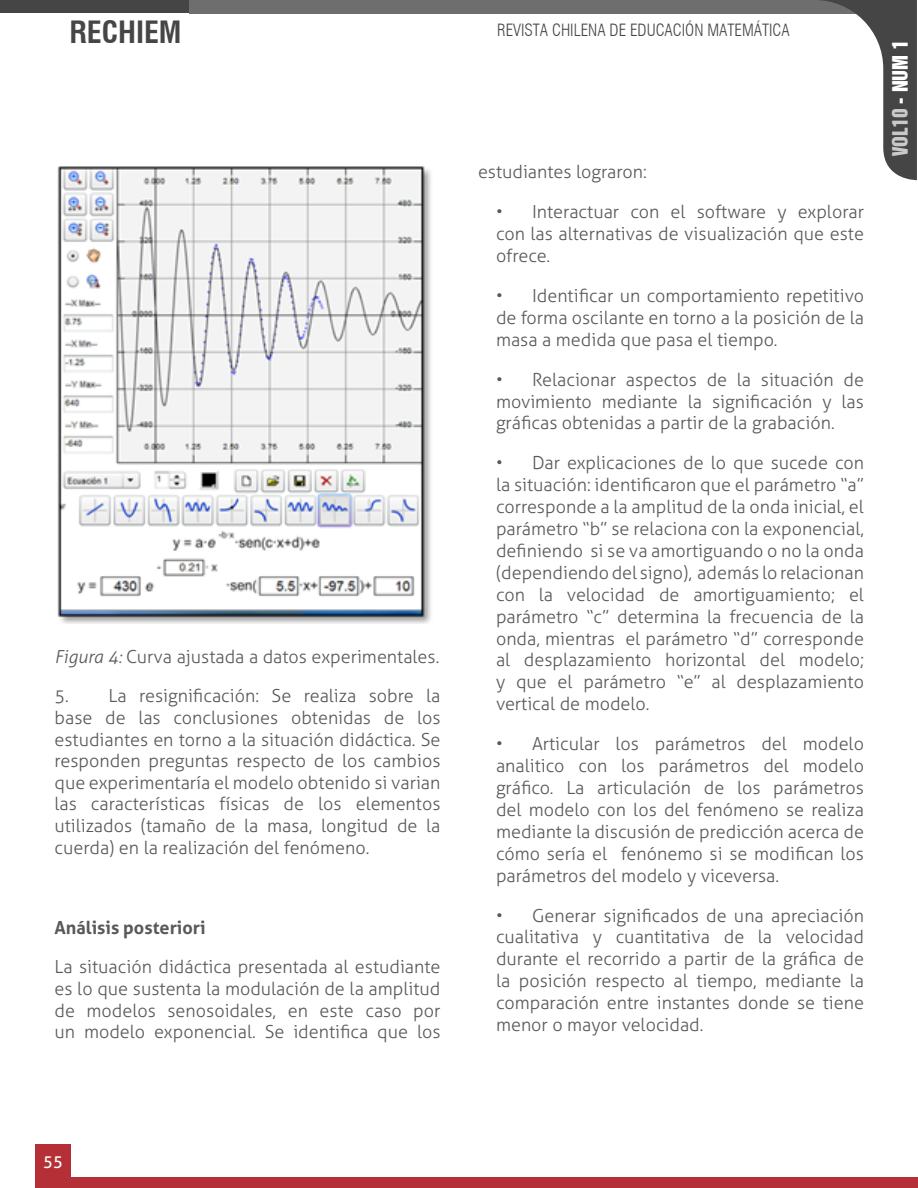
<style>
.page{position:relative;width:918px;height:1188px;background:#fff}
.page>*{position:absolute;margin:0;border:0;box-sizing:border-box;transform-origin:0 0}
.t1{font:700 condensed 30px "Swiss 721 BT";color:#464646}
.t2{font:19.5px "Swiss 921 BT Regular A";color:#c9c9c9}
.t3{font:300 18px/21.9px "Aller";color:#58595b;text-align:justify}
.t4{font:700 18px "Aller";color:#58595b}
.t5{font:300 condensed 16.5px "Swiss 721 BT";color:#464646}
.t6{font:16.5px "Aller";color:#fff}
.s1{font-style:italic}
.s2{color:#fff}
</style>
<div class="page">
<div style="left:35px;top:1178px;width:883px;height:10px;background:#b53036"></div>
<div style="left:35px;top:1144px;width:36px;height:34px;background:#b53036"></div>
<div style="left:189px;top:0;width:690px;height:13px;background:#6e6e6e"></div>
<svg style="left:815px;top:0;width:102px;height:181px"></svg>
<div style="left:0;top:0;width:189px;height:13px;background:#454545"></div>
<img style="left:57px;top:166px;width:374px;height:457px">
<h1 class="t1" style="left:70px;top:14px;width:114px">RECHIEM</h1>
<p class="t5" style="left:497px;top:20px;width:294px">REVISTA CHILENA DE EDUCACIÓN MATEMÁTICA</p>
<p class="t3" style="left:55px;top:646px;width:386px"><span class="s1">Figura 4:</span> Curva ajustada a datos experimentales.</p>
<p class="t3" style="left:55px;top:685px;width:388px">5. La resignificación: Se realiza sobre la base de las conclusiones obtenidas de los estudiantes en torno a la situación didáctica. Se responden preguntas respecto de los cambios que experimentaría el modelo obtenido si varian las características físicas de los elementos utilizados (tamaño de la masa, longitud de la cuerda) en la realización del fenómeno.</p>
<p class="t4" style="left:55px;top:917px;width:153px">Análisis posteriori</p>
<p class="t3" style="left:55px;top:956px;width:388px">La situación didáctica presentada al estudiante es lo que sustenta la modulación de la amplitud de modelos senosoidales, en este caso por un modelo exponencial. Se identifica que los</p>
<p class="t3" style="left:478px;top:161px;width:170px">estudiantes lograron:</p>
<p class="t3" style="left:496px;top:201px;width:369px">• Interactuar con el software y explorar con las alternativas de visualización que este ofrece.</p>
<p class="t3" style="left:496px;top:285px;width:370px">• Identificar un comportamiento repetitivo de forma oscilante en torno a la posición de la masa a medida que pasa el tiempo.</p>
<p class="t3" style="left:496px;top:368px;width:370px">• Relacionar aspectos de la situación de movimiento mediante la significación y las gráficas obtenidas a partir de la grabación.</p>
<p class="t3" style="left:496px;top:452px;width:370px">• Dar explicaciones de lo que sucede con la situación: identificaron que el parámetro “a” corresponde a la amplitud de la onda inicial, el parámetro “b” se relaciona con la exponencial, definiendo si se va amortiguando o no la onda (dependiendo del signo), además lo relacionan con la velocidad de amortiguamiento; el parámetro “c” determina la frecuencia de la onda, mientras el parámetro “d” corresponde al desplazamiento horizontal del modelo; y que el parámetro “e” al desplazamiento vertical de modelo.</p>
<p class="t3" style="left:496px;top:733px;width:369px">• Articular los parámetros del modelo analitico con los parámetros del modelo gráfico. La articulación de los parámetros del modelo con los del fenómeno se realiza mediante la discusión de predicción acerca de cómo sería el fenónemo si se modifican los parámetros del modelo y viceversa.</p>
<p class="t3" style="left:496px;top:904px;width:370px">• Generar significados de una apreciación cualitativa y cuantitativa de la velocidad durante el recorrido a partir de la gráfica de la posición respecto al tiempo, mediante la comparación entre instantes donde se tiene menor o mayor velocidad.</p>
<p class="t2" style="left:887px;top:156px;width:118px;rotate:-90deg">VOL10 <span class="s2">- NUM 1</span></p>
<p class="t6" style="left:43px;top:1151px;width:21px">55</p>
</div>
